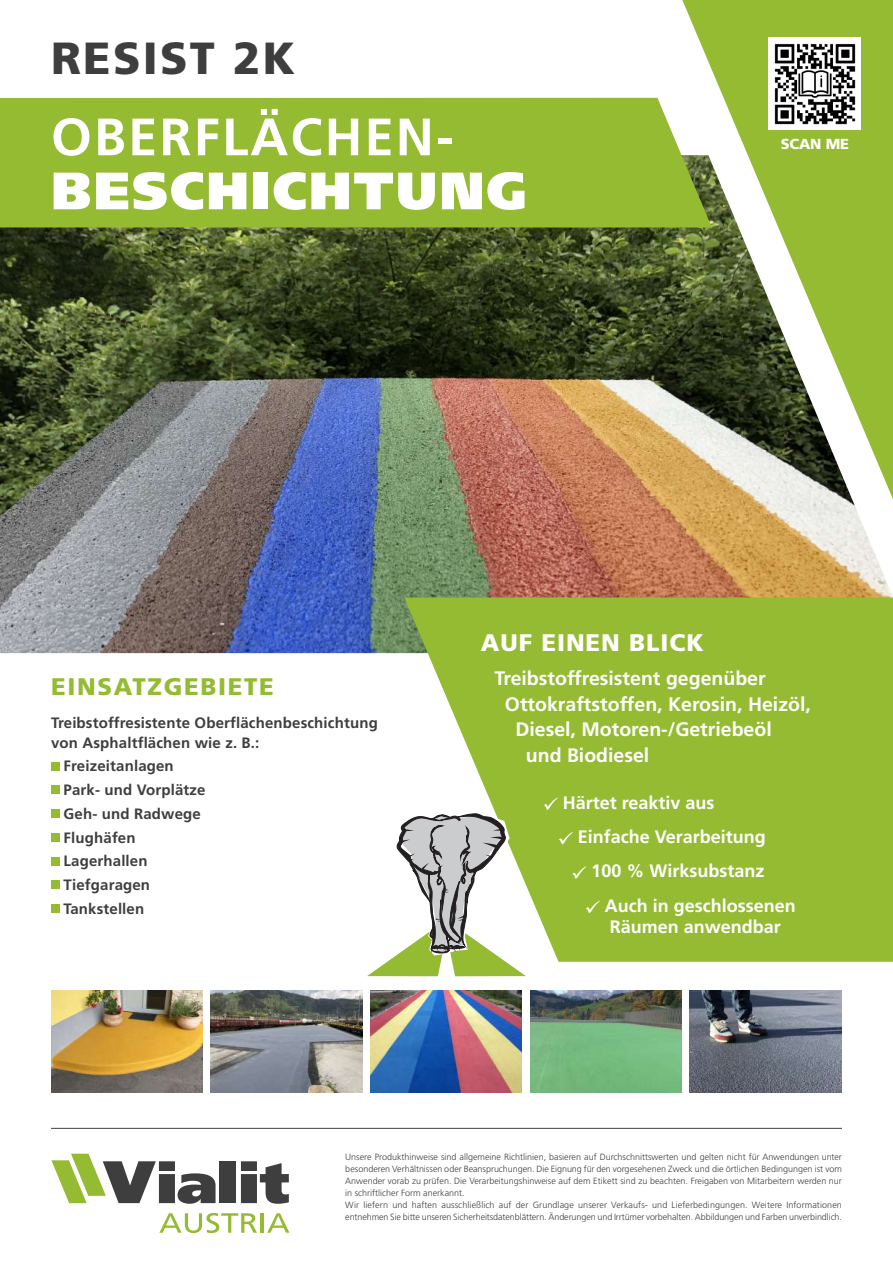
<style>
.page{position:relative;width:893px;height:1263px;background:#fff}
.page>*{position:absolute;margin:0;border:0;box-sizing:border-box;transform-origin:0 0}
.t1{font:700 52.5px "Frutiger";letter-spacing:.04em;color:#fff}
.t2{font:900 52.5px "Frutiger";letter-spacing:.04em;color:#fff}
.t3{font:900 45px "Frutiger";letter-spacing:.05em;color:#3e3e3f}
.t4{font:900 24px "Frutiger";letter-spacing:.07em;color:#95bb33}
.t5{font:900 24px "Frutiger";letter-spacing:.04em;color:#fff}
.t6{font:700 19.5px "Frutiger";color:#fff}
.t7{font:700 18px "Frutiger";color:#fff}
.t8{font:700 15px/23.7px "Frutiger";letter-spacing:.01em;color:#3e3e3f}
.t9{font:900 14.55px "Frutiger";letter-spacing:-.01em;color:#fff}
.t10{font:300 9px/12px "Frutiger";color:#3e3e3f}
</style>
<div class="page">
<hr style="left:51px;top:1128px;width:791px;height:1px;background:#3e3e3f">
<svg style="left:682px;top:0;width:211px;height:155px;fill:#95bb33"></svg>
<div style="left:769px;top:38px;width:92px;height:92px;background:#fff"></div>
<svg style="left:159px;top:1213px;width:98px;height:20px"></svg>
<hr style="left:261px;top:1213px;width:3px;height:20px;background:#95bb33">
<svg style="left:267px;top:1213px;width:22px;height:20px"></svg>
<div style="left:220px;top:1161px;width:16px;height:42px;background:#3e3e3f"></div>
<svg style="left:241px;top:1161px;width:48px;height:43px"></svg>
<svg style="left:51px;top:1154px;width:165px;height:50px"></svg>
<img style="left:0;top:155px;width:893px;height:498px">
<div style="left:51px;top:762px;width:8px;height:8px;background:#95bb33"></div>
<div style="left:51px;top:786px;width:8px;height:8px;background:#95bb33"></div>
<div style="left:51px;top:810px;width:8px;height:8px;background:#95bb33"></div>
<div style="left:51px;top:833px;width:8px;height:8px;background:#95bb33"></div>
<div style="left:51px;top:857px;width:8px;height:8px;background:#95bb33"></div>
<div style="left:51px;top:881px;width:8px;height:8px;background:#95bb33"></div>
<div style="left:51px;top:905px;width:8px;height:8px;background:#95bb33"></div>
<img style="left:690px;top:991px;width:151px;height:101px">
<img style="left:211px;top:991px;width:151px;height:101px">
<img style="left:530px;top:991px;width:151px;height:101px">
<img style="left:370px;top:991px;width:152px;height:101px">
<img style="left:51px;top:991px;width:151px;height:101px">
<svg style="left:404px;top:597px;width:489px;height:365px;background:#9bbf40"></svg>
<div style="left:0;top:98px;width:712px;height:129px;background:#95bb33"></div>
<svg style="left:544px;top:797px;width:14px;height:13px"></svg>
<svg style="left:559px;top:832px;width:14px;height:12px"></svg>
<svg style="left:572px;top:866px;width:14px;height:13px"></svg>
<svg style="left:586px;top:901px;width:14px;height:12px"></svg>
<img style="left:774px;top:43px;width:82px;height:82px">
<svg style="left:367px;top:811px;width:162px;height:165px"></svg>
<h2 class="t3" style="left:51px;top:31px;width:246px">RESIST 2K</h2>
<h1 class="t1" style="left:51px;top:106px;width:404px">OBERFLÄCHEN-</h1>
<h1 class="t2" style="left:51px;top:159px;width:478px">BESCHICHTUNG</h1>
<h3 class="t9" style="left:781px;top:135px;width:70px">SCAN ME</h3>
<h3 class="t4" style="left:51px;top:672px;width:224px">EINSATZGEBIETE</h3>
<h3 class="t8" style="left:51px;top:713px;width:328px;line-height:19.5px">Treibstoffresistente Oberflächenbeschichtung von Asphaltflächen wie z. B.:</h3>
<h3 class="t8" style="left:64px;top:754px;width:143px">Freizeitanlagen<br>Park- und Vorplätze<br>Geh- und Radwege<br>Flughäfen<br>Lagerhallen<br>Tiefgaragen<br>Tankstellen</h3>
<h3 class="t5" style="left:481px;top:628px;width:224px">AUF EINEN BLICK</h3>
<h3 class="t6" style="left:494px;top:667px;width:273px">Treibstoffresistent gegenüber</h3>
<h3 class="t6" style="left:505px;top:692px;width:307px">Ottokraftstoffen, Kerosin, Heizöl,</h3>
<h3 class="t6" style="left:515px;top:718px;width:258px">Diesel, Motoren-/Getriebeöl</h3>
<h3 class="t6" style="left:526px;top:743px;width:125px">und Biodiesel</h3>
<h3 class="t7" style="left:563px;top:792px;width:153px">Härtet reaktiv aus</h3>
<h3 class="t7" style="left:578px;top:826px;width:190px">Einfache Verarbeitung</h3>
<h3 class="t7" style="left:591px;top:861px;width:175px">100 % Wirksubstanz</h3>
<h3 class="t7" style="left:605px;top:895px;width:192px">Auch in geschlossenen</h3>
<h3 class="t7" style="left:610px;top:916px;width:173px">Räumen anwendbar</h3>
<p class="t10" style="left:345px;top:1151px;width:498px">Unsere Produkthinweise sind allgemeine Richtlinien, basieren auf Durchschnittswerten und gelten nicht für Anwendungen unter besonderen Verhältnissen oder Beanspruchungen. Die Eignung für den vorgesehenen Zweck und die örtlichen Bedingungen ist vom Anwender vorab zu prüfen. Die Verarbeitungshinweise auf dem Etikett sind zu beachten. Freigaben von Mitarbeitern werden nur in schriftlicher Form anerkannt.<br>Wir liefern und haften ausschließlich auf der Grundlage unserer Verkaufs- und Lieferbedingungen. Weitere Informationen entnehmen Sie bitte unseren Sicherheitsdatenblättern. Änderungen und Irrtümer vorbehalten. Abbildungen und Farben unverbindlich.</p>
</div>
